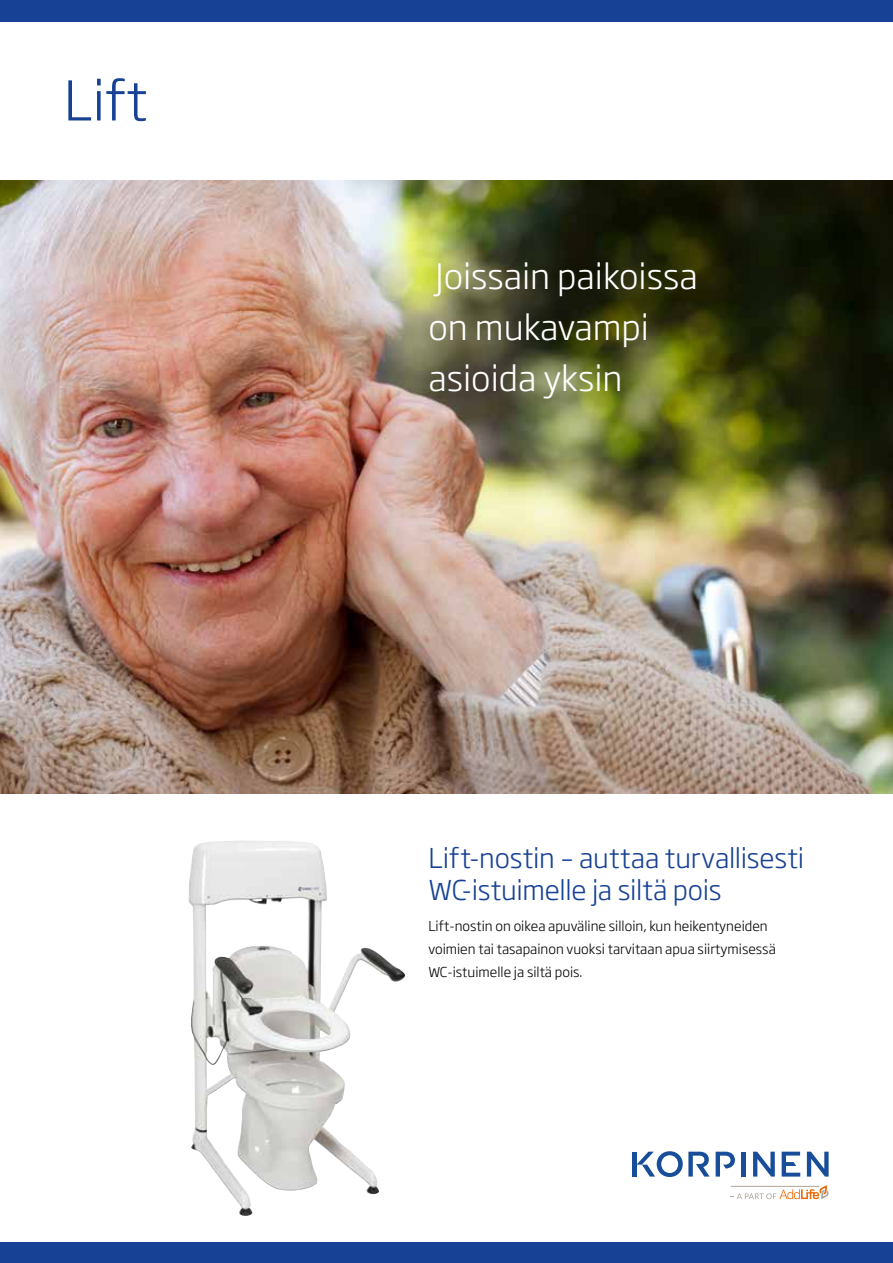
<style>
.page{position:relative;width:893px;height:1263px;background:#fff}
.page>*{position:absolute;margin:0;border:0;box-sizing:border-box;transform-origin:0 0}
.t1{font:300 54px "Soho Gothic Pro";color:#164194}
.t2{font:300 34.5px/51px "Soho Gothic Pro";color:#fff}
.t3{font:300 27px/32.4px "Soho Gothic Pro";letter-spacing:-.005em;color:#164194}
.t4{font:300 13.5px/22.5px "Soho Gothic Pro";color:#000}
</style>
<div class="page">
<img style="left:0;top:181px;width:893px;height:612px">
<hr style="left:632px;top:1152px;width:4px;height:24px;background:#184e99">
<svg style="left:716px;top:1152px;width:19px;height:24px"></svg>
<div style="left:741px;top:1152px;width:5px;height:24px;background:#184e99"></div>
<svg style="left:753px;top:1152px;width:22px;height:24px"></svg>
<svg style="left:807px;top:1152px;width:22px;height:24px"></svg>
<svg style="left:782px;top:1152px;width:18px;height:24px"></svg>
<svg style="left:636px;top:1151px;width:74px;height:26px"></svg>
<svg style="left:731px;top:1185px;width:98px;height:14px"></svg>
<hr style="left:731px;top:1186px;width:88px;height:1px;background:#b0a298">
<div style="left:0;top:0;width:893px;height:21px;background:#164194"></div>
<div style="left:0;top:1243px;width:893px;height:20px;background:#164194"></div>
<img style="left:189px;top:841px;width:216px;height:375px">
<h1 class="t1" style="left:64px;top:58px;width:85px">Lift</h1>
<h2 class="t2" style="left:428px;top:248px;width:271px">Joissain paikoissa on mukavampi asioida yksin</h2>
<h3 class="t3" style="left:428px;top:840px;width:377px">Lift-nostin – auttaa turvallisesti<br>WC-istuimelle ja siltä pois</h3>
<p class="t4" style="left:428px;top:914px;width:349px">Lift-nostin on oikea apuväline silloin, kun heikentyneiden voimien tai tasapainon vuoksi tarvitaan apua siirtymisessä<br>WC-istuimelle ja siltä pois.</p>
</div>
